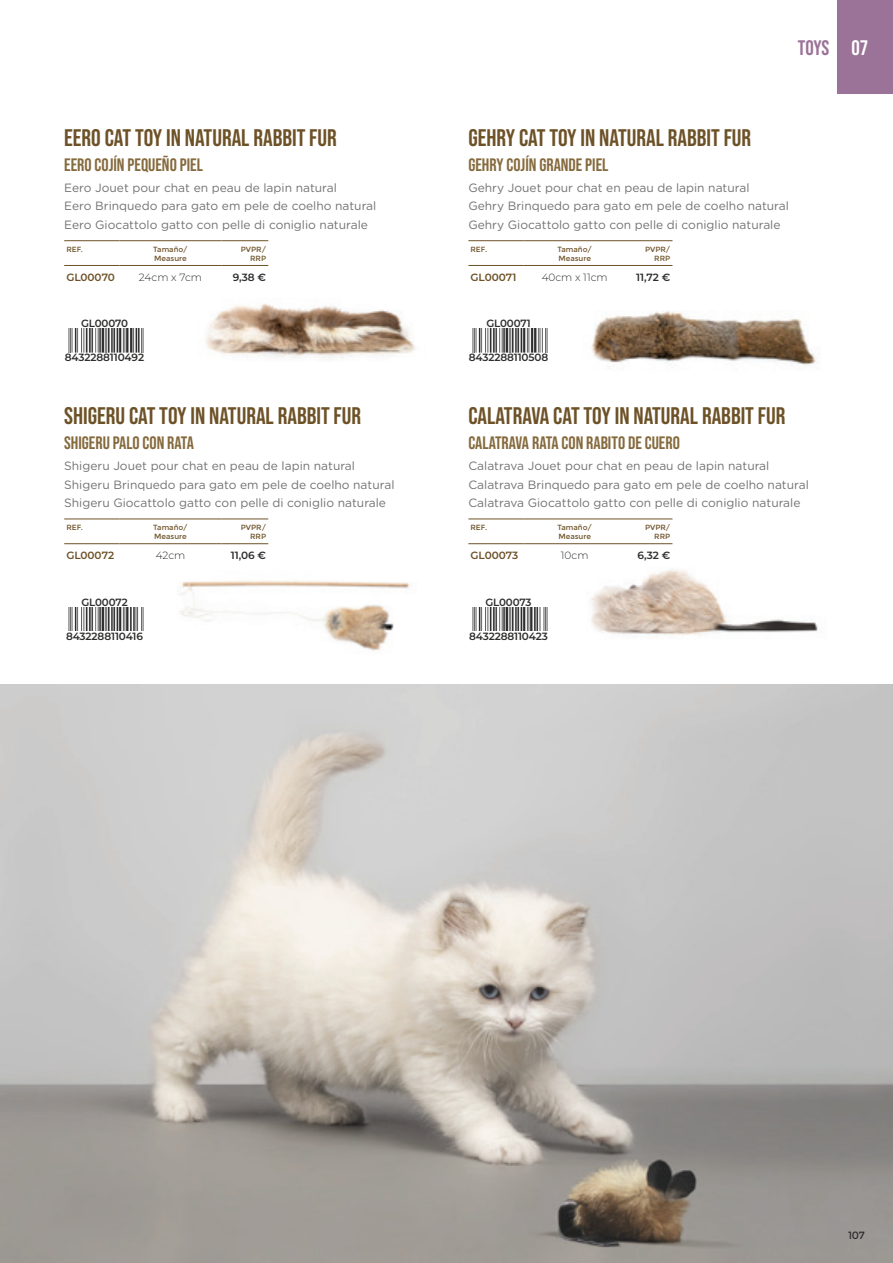
<style>
.page{position:relative;width:893px;height:1263px;background:#fff}
.page>*{position:absolute;margin:0;border:0;box-sizing:border-box;transform-origin:0 0}
.t1{font:24px "Bebas Neue";color:#6d5228}
.t2{font:21px "Bebas Neue";letter-spacing:-.01em;color:#9b7398}
.t3{font:18px "Bebas Neue";color:#856a3d}
.t4{font:12px/18.6px "Gotham Rounded";color:#727272}
.t5{font:600 10.5px "Montserrat";letter-spacing:-.01em;color:#2e2e2d}
.t6{font:600 10.5px "Montserrat";color:#6d5228}
.t7{font:300 10.5px "Montserrat";color:#2e2e2d}
.t8{font:10.5px "Montserrat";color:#2e2e2d}
.t9{font:7.5px/9px "Montserrat";color:#6d5228}
.s1{color:#fff}
</style>
<div class="page">
<img style="left:0;top:685px;width:893px;height:578px">
<div style="left:838px;top:0;width:55px;height:94px;background:#9b7398"></div>
<img style="left:591px;top:569px;width:227px;height:68px">
<hr style="left:468px;top:519px;width:56px;height:1px;background:#6d5228">
<hr style="left:524px;top:519px;width:148px;height:1px;background:#6d5228">
<hr style="left:468px;top:543px;width:56px;height:1px;background:#6d5228">
<hr style="left:524px;top:543px;width:148px;height:1px;background:#6d5228">
<hr style="left:64px;top:519px;width:55px;height:1px;background:#6d5228">
<hr style="left:119px;top:519px;width:103px;height:1px;background:#6d5228">
<hr style="left:222px;top:519px;width:46px;height:1px;background:#6d5228">
<hr style="left:64px;top:543px;width:55px;height:1px;background:#6d5228">
<hr style="left:119px;top:543px;width:103px;height:1px;background:#6d5228">
<hr style="left:222px;top:543px;width:46px;height:1px;background:#6d5228">
<hr style="left:468px;top:240px;width:56px;height:1px;background:#6d5228">
<hr style="left:524px;top:240px;width:148px;height:1px;background:#6d5228">
<hr style="left:468px;top:265px;width:56px;height:1px;background:#6d5228">
<hr style="left:524px;top:265px;width:148px;height:1px;background:#6d5228">
<hr style="left:64px;top:240px;width:55px;height:1px;background:#6d5228">
<hr style="left:119px;top:240px;width:103px;height:1px;background:#6d5228">
<hr style="left:222px;top:240px;width:46px;height:1px;background:#6d5228">
<hr style="left:64px;top:265px;width:55px;height:1px;background:#6d5228">
<hr style="left:119px;top:265px;width:103px;height:1px;background:#6d5228">
<hr style="left:222px;top:265px;width:46px;height:1px;background:#6d5228">
<img style="left:206px;top:303px;width:209px;height:56px">
<img style="left:591px;top:311px;width:227px;height:55px">
<img style="left:180px;top:581px;width:230px;height:70px">
<img style="left:68px;top:329px;width:76px;height:23px">
<img style="left:68px;top:607px;width:76px;height:24px">
<img style="left:472px;top:329px;width:76px;height:23px">
<img style="left:472px;top:607px;width:76px;height:24px">
<h2 class="t2" style="left:798px;top:35px;width:72px">TOYS <span class="s1">07</span></h2>
<h1 class="t1" style="left:64px;top:124px;width:274px">EERO CAT TOY IN NATURAL RABBIT FUR</h1>
<h1 class="t1" style="left:468px;top:124px;width:284px">GEHRY CAT TOY IN NATURAL RABBIT FUR</h1>
<h3 class="t3" style="left:64px;top:154px;width:140px">EERO COJÍN PEQUEÑO PIEL</h3>
<h3 class="t3" style="left:468px;top:154px;width:142px">GEHRY COJÍN GRANDE PIEL</h3>
<p class="t4" style="left:64px;top:179px;width:314px">Eero Jouet pour chat en peau de lapin natural<br>Eero Brinquedo para gato em pele de coelho natural<br>Eero Giocattolo gatto con pelle di coniglio naturale</p>
<p class="t9" style="left:66px;top:246px;width:18px">REF.</p>
<p class="t9" style="left:153px;top:246px;width:36px">Tamaño/<br>Measure</p>
<p class="t9" style="left:241px;top:246px;width:27px;text-align:right">PVPR/<br>RRP</p>
<p class="t6" style="left:66px;top:273px;width:50px">GL00070</p>
<p class="t7" style="left:139px;top:273px;width:65px">24cm x 7cm</p>
<p class="t5" style="left:233px;top:273px;width:35px">9,38 €</p>
<p class="t5" style="left:81px;top:319px;width:48px">GL00070</p>
<p class="t5" style="left:65px;top:353px;width:81px">8432288110492</p>
<p class="t4" style="left:468px;top:179px;width:322px">Gehry Jouet pour chat en peau de lapin natural<br>Gehry Brinquedo para gato em pele de coelho natural<br>Gehry Giocattolo gatto con pelle di coniglio naturale</p>
<p class="t9" style="left:470px;top:246px;width:18px">REF.</p>
<p class="t9" style="left:557px;top:246px;width:36px">Tamaño/<br>Measure</p>
<p class="t9" style="left:645px;top:246px;width:27px;text-align:right">PVPR/<br>RRP</p>
<p class="t6" style="left:470px;top:273px;width:47px">GL00071</p>
<p class="t7" style="left:542px;top:273px;width:68px">40cm x 11cm</p>
<p class="t5" style="left:636px;top:273px;width:36px">11,72 €</p>
<p class="t5" style="left:486px;top:319px;width:46px">GL00071</p>
<p class="t5" style="left:469px;top:353px;width:81px">8432288110508</p>
<h1 class="t1" style="left:64px;top:402px;width:298px">SHIGERU CAT TOY IN NATURAL RABBIT FUR</h1>
<h1 class="t1" style="left:468px;top:402px;width:319px">CALATRAVA CAT TOY IN NATURAL RABBIT FUR</h1>
<h3 class="t3" style="left:64px;top:432px;width:131px">SHIGERU PALO CON RATA</h3>
<h3 class="t3" style="left:468px;top:432px;width:213px">CALATRAVA RATA CON RABITO DE CUERO</h3>
<p class="t4" style="left:64px;top:457px;width:332px">Shigeru Jouet pour chat en peau de lapin natural<br>Shigeru Brinquedo para gato em pele de coelho natural<br>Shigeru Giocattolo gatto con pelle di coniglio naturale</p>
<p class="t9" style="left:66px;top:524px;width:18px">REF.</p>
<p class="t9" style="left:153px;top:524px;width:36px">Tamaño/<br>Measure</p>
<p class="t9" style="left:241px;top:524px;width:27px;text-align:right">PVPR/<br>RRP</p>
<p class="t6" style="left:66px;top:552px;width:49px">GL00072</p>
<p class="t7" style="left:156px;top:552px;width:31px">42cm</p>
<p class="t5" style="left:231px;top:552px;width:37px">11,06 €</p>
<p class="t5" style="left:81px;top:598px;width:48px">GL00072</p>
<p class="t5" style="left:66px;top:632px;width:79px">8432288110416</p>
<p class="t4" style="left:468px;top:457px;width:342px">Calatrava Jouet pour chat en peau de lapin natural<br>Calatrava Brinquedo para gato em pele de coelho natural<br>Calatrava Giocattolo gatto con pelle di coniglio naturale</p>
<p class="t9" style="left:470px;top:524px;width:18px">REF.</p>
<p class="t9" style="left:557px;top:524px;width:36px">Tamaño/<br>Measure</p>
<p class="t9" style="left:645px;top:524px;width:27px;text-align:right">PVPR/<br>RRP</p>
<p class="t6" style="left:470px;top:552px;width:49px">GL00073</p>
<p class="t7" style="left:561px;top:552px;width:29px">10cm</p>
<p class="t5" style="left:637px;top:552px;width:34px">6,32 €</p>
<p class="t5" style="left:485px;top:598px;width:48px">GL00073</p>
<p class="t5" style="left:469px;top:632px;width:80px">8432288110423</p>
<p class="t8" style="left:848px;top:1231px;width:18px">107</p>
</div>
